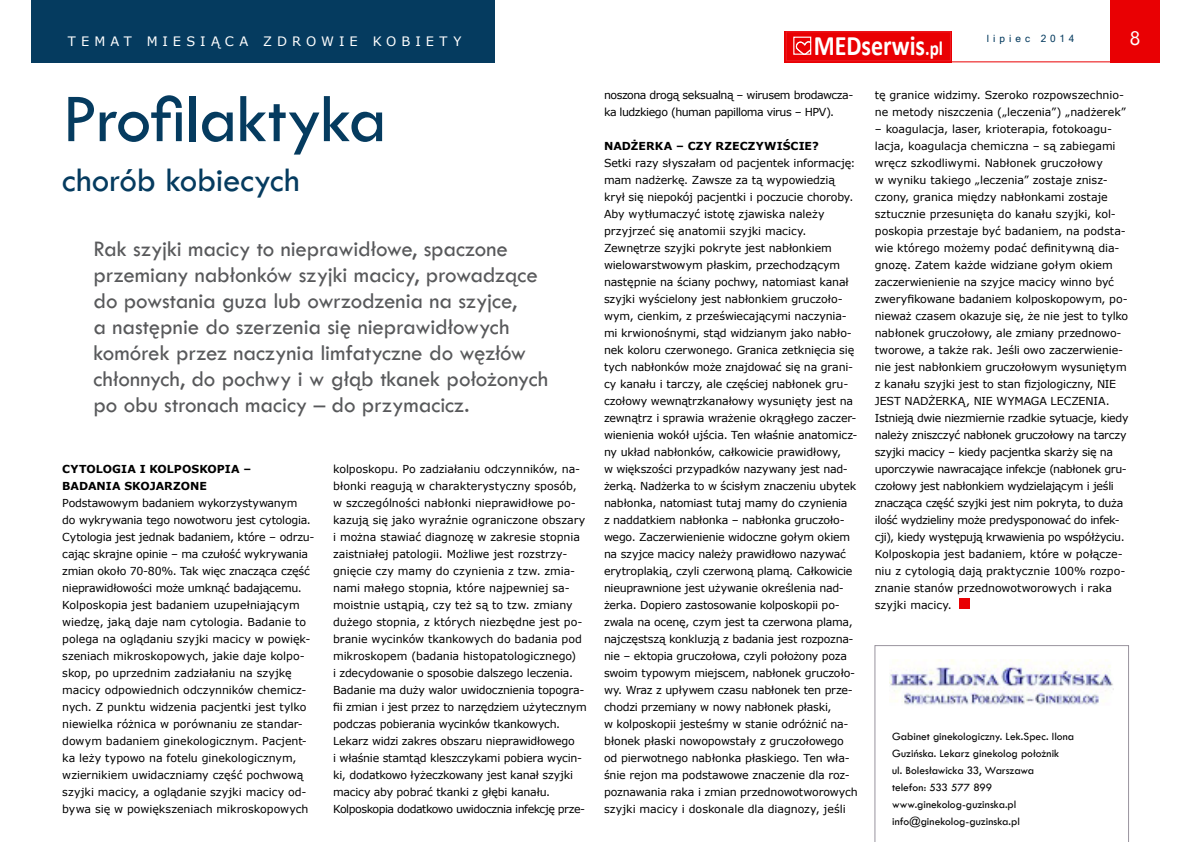
<style>
.page{position:relative;width:1191px;height:842px;background:#fff}
.page>*{position:absolute;margin:0;border:0;box-sizing:border-box;transform-origin:0 0}
.t1{font:71.1px "Tw Cen";letter-spacing:-.02em;color:#053b5f}
.t2{font:35px "Tw Cen";letter-spacing:-.005em;color:#053b5f}
.t3{font:700 28.3px "Calibri";color:#fff;scale:.85 1}
.t4{font:23px/26px "Tw Cen";letter-spacing:-.005em;color:#58595b}
.t5{font:19.4px "Segoe UI";color:#fff}
.t6{font:13px "MS Reference Sans Serif";letter-spacing:.38em;color:#fff}
.t7{font:11.5px/17px "Tw Cen";color:#000}
.t8{font:11px/17px "MS Reference Sans Serif";letter-spacing:-.01em;color:#000}
.t9{font:11px/17px "MS Reference Sans Serif";letter-spacing:-.045em;color:#000}
.t10{font:700 11px/17px "MS Reference Sans Serif";letter-spacing:.005em;color:#000}
.t11{font:10px "Microsoft Sans Serif";letter-spacing:.4em;color:#053b5f}
.s1{font-size:20.2px}
</style>
<div class="page">
<div style="left:784px;top:31px;width:167px;height:31px;background:#e9060a"></div>
<div style="left:786px;top:32px;width:164px;height:29px;background:#e90003"></div>
<div style="left:786px;top:32px;width:164px;height:29px;border:1px solid #ed1d24"></div>
<div style="left:793px;top:37px;width:18px;height:18px;border:1px solid #fff"></div>
<svg style="left:795px;top:41px;width:17px;height:14px"></svg>
<div style="left:1110px;top:0;width:49px;height:62px;background:#e90003"></div>
<hr style="left:950px;top:61px;width:160px;height:1px;background:#e90003">
<div style="left:31px;top:0;width:464px;height:62px;background:#053b5f"></div>
<div style="left:959px;top:599px;width:11px;height:10px;background:#e90003"></div>
<svg style="left:874px;top:645px;width:254px;height:197px"></svg>
<img style="left:889px;top:660px;width:224px;height:55px">
<p class="t6" style="left:68px;top:33px;width:281px">TEMAT MIESIĄCA zdrowie</p>
<p class="t6" style="left:373px;top:33px;width:55px">kobiet</p>
<p class="t6" style="left:453px;top:33px;width:9px">y</p>
<h3 class="t5" style="left:1129px;top:23px;width:12px">8</h3>
<p class="t11" style="left:987px;top:32px;width:89px">lipiec 2014</p>
<h3 class="t3" style="left:813px;top:27px;width:154px">MEDserwis<span class="s1">.pl</span></h3>
<h1 class="t1" style="left:62px;top:76px;width:326px">Profilaktyka</h1>
<h2 class="t2" style="left:62px;top:159px;width:239px">chorób kobiecych</h2>
<p class="t4" style="left:93px;top:235px;width:456px">Rak szyjki macicy to nieprawidłowe, spaczone przemiany nabłonków szyjki macicy, prowadzące do powstania guza lub owrzodzenia na szyjce,<br>a następnie do szerzenia się nieprawidłowych komórek przez naczynia limfatyczne do węzłów chłonnych, do pochwy i w głąb tkanek położonych po obu stronach macicy – do przymacicz.</p>
<p class="t10" style="left:62px;top:460px;width:190px">CYTOLOGIA I KOLPOSKOPIA –<br>BADANIA SKOJARZONE</p>
<p class="t8" style="left:62px;top:494px;width:254px">Podstawowym badaniem wykorzystywanym<br>do wykrywania tego nowotworu jest cytologia.<br>Cytologia jest jednak badaniem, które – odrzu&shy;cając skrajne opinie – ma czułość wykrywania zmian około 70-80%. Tak więc znacząca część nieprawidłowości może umknąć badającemu.<br>Kolposkopia jest badaniem uzupełniającym wiedzę, jaką daje nam cytologia. Badanie to polega na oglądaniu szyjki macicy w powięk&shy;szeniach mikroskopowych, jakie daje kolpo&shy;skop, po uprzednim zadziałaniu na szyjkę macicy odpowiednich odczynników chemicz&shy;nych. Z punktu widzenia pacjentki jest tylko niewielka różnica w porównaniu ze standar&shy;dowym badaniem ginekologicznym. Pacjent&shy;ka leży typowo na fotelu ginekologicznym, wziernikiem uwidaczniamy część pochwową szyjki macicy, a oglądanie szyjki macicy od&shy;bywa się w powiększeniach mikroskopowych</p>
<p class="t8" style="left:333px;top:460px;width:255px">kolposkopu. Po zadziałaniu odczynników, na&shy;błonki reagują w charakterystyczny sposób, w szczególności nabłonki nieprawidłowe po&shy;kazują się jako wyraźnie ograniczone obszary i można stawiać diagnozę w zakresie stopnia zaistniałej patologii. Możliwe jest rozstrzy&shy;gnięcie czy mamy do czynienia z tzw. zmia&shy;nami małego stopnia, które najpewniej sa&shy;moistnie ustąpią, czy też są to tzw. zmiany dużego stopnia, z których niezbędne jest po&shy;branie wycinków tkankowych do badania pod mikroskopem (badania histopatologicznego)<br>i zdecydowanie o sposobie dalszego leczenia.<br>Badanie ma duży walor uwidocznienia topogra&shy;fii zmian i jest przez to narzędziem użytecznym podczas pobierania wycinków tkankowych.<br>Lekarz widzi zakres obszaru nieprawidłowego<br>i właśnie stamtąd kleszczykami pobiera wycin&shy;ki, dodatkowo łyżeczkowany jest kanał szyjki macicy aby pobrać tkanki z głębi kanału.<br>Kolposkopia dodatkowo uwidocznia infekcję prze-</p>
<p class="t9" style="left:604px;top:86px;width:251px">noszona drogą seksualną – wirusem brodawcza&shy;ka ludzkiego (human papilloma virus – HPV).</p>
<p class="t10" style="left:604px;top:137px;width:216px">NADŻERKA – CZY RZECZYWIŚCIE?</p>
<p class="t8" style="left:604px;top:154px;width:255px">Setki razy słyszałam od pacjentek informację: mam nadżerkę. Zawsze za tą wypowiedzią krył się niepokój pacjentki i poczucie choroby.<br>Aby wytłumaczyć istotę zjawiska należy przyjrzeć się anatomii szyjki macicy.<br>Zewnętrze szyjki pokryte jest nabłonkiem wielowarstwowym płaskim, przechodzącym następnie na ściany pochwy, natomiast kanał szyjki wyścielony jest nabłonkiem gruczoło&shy;wym, cienkim, z przeświecającymi naczynia&shy;mi krwionośnymi, stąd widzianym jako nabło&shy;nek koloru czerwonego. Granica zetknięcia się tych nabłonków może znajdować się na grani&shy;cy kanału i tarczy, ale częściej nabłonek gru&shy;czołowy wewnątrzkanałowy wysunięty jest na zewnątrz i sprawia wrażenie okrągłego zaczer&shy;wienienia wokół ujścia. Ten właśnie anatomicz&shy;ny układ nabłonków, całkowicie prawidłowy,<br>w większości przypadków nazywany jest nad&shy;żerką. Nadżerka to w ścisłym znaczeniu ubytek nabłonka, natomiast tutaj mamy do czynienia<br>z naddatkiem nabłonka – nabłonka gruczoło&shy;wego. Zaczerwienienie widoczne gołym okiem na szyjce macicy należy prawidłowo nazywać erytroplakią, czyli czerwoną plamą. Całkowicie nieuprawnione jest używanie określenia nad&shy;żerka. Dopiero zastosowanie kolposkopii po&shy;zwala na ocenę, czym jest ta czerwona plama, najczęstszą konkluzją z badania jest rozpozna&shy;nie – ektopia gruczołowa, czyli położony poza swoim typowym miejscem, nabłonek gruczoło&shy;wy. Wraz z upływem czasu nabłonek ten prze&shy;chodzi przemiany w nowy nabłonek płaski,<br>w kolposkopii jesteśmy w stanie odróżnić na&shy;błonek płaski nowopowstały z gruczołowego od pierwotnego nabłonka płaskiego. Ten wła&shy;śnie rejon ma podstawowe znaczenie dla roz&shy;poznawania raka i zmian przednowotworowych szyjki macicy i doskonale dla diagnozy, jeśli</p>
<p class="t8" style="left:874px;top:86px;width:253px">tę granice widzimy. Szeroko rozpowszechnio&shy;ne metody niszczenia („leczenia”) „nadżerek”</p>
<p class="t8" style="left:874px;top:120px;width:255px">– koagulacja, laser, krioterapia, fotokoagu&shy;lacja, koagulacja chemiczna – są zabiegami wręcz szkodliwymi. Nabłonek gruczołowy<br>w wyniku takiego „leczenia” zostaje znisz&shy;czony, granica między nabłonkami zostaje sztucznie przesunięta do kanału szyjki, kol&shy;poskopia przestaje być badaniem, na podsta&shy;wie którego możemy podać definitywną dia&shy;gnozę. Zatem każde widziane gołym okiem zaczerwienienie na szyjce macicy winno być zweryfikowane badaniem kolposkopowym, po&shy;nieważ czasem okazuje się, że nie jest to tylko nabłonek gruczołowy, ale zmiany przednowo&shy;tworowe, a także rak. Jeśli owo zaczerwienie&shy;nie jest nabłonkiem gruczołowym wysuniętym z kanału szyjki jest to stan fizjologiczny, NIE JEST NADŻERKĄ, NIE WYMAGA LECZENIA.<br>Istnieją dwie niezmiernie rzadkie sytuacje, kiedy należy zniszczyć nabłonek gruczołowy na tarczy szyjki macicy – kiedy pacjentka skarży się na uporczywie nawracające infekcje (nabłonek gru&shy;czołowy jest nabłonkiem wydzielającym i jeśli znacząca część szyjki jest nim pokryta, to duża ilość wydzieliny może predysponować do infek&shy;cji), kiedy występują krwawienia po współżyciu.<br>Kolposkopia jest badaniem, które w połącze&shy;niu z cytologią dają praktycznie 100% rozpo&shy;znanie stanów przednowotworowych i raka szyjki macicy.</p>
<p class="t7" style="left:892px;top:728px;width:184px">Gabinet ginekologiczny. Lek.Spec. Ilona<br>Guzińska. Lekarz ginekolog położnik<br>ul. Bolesławicka 33, Warszawa<br>telefon: 533 577 899 www.ginekolog-guzinska.pl info@ginekolog-guzinska.pl</p>
</div>
